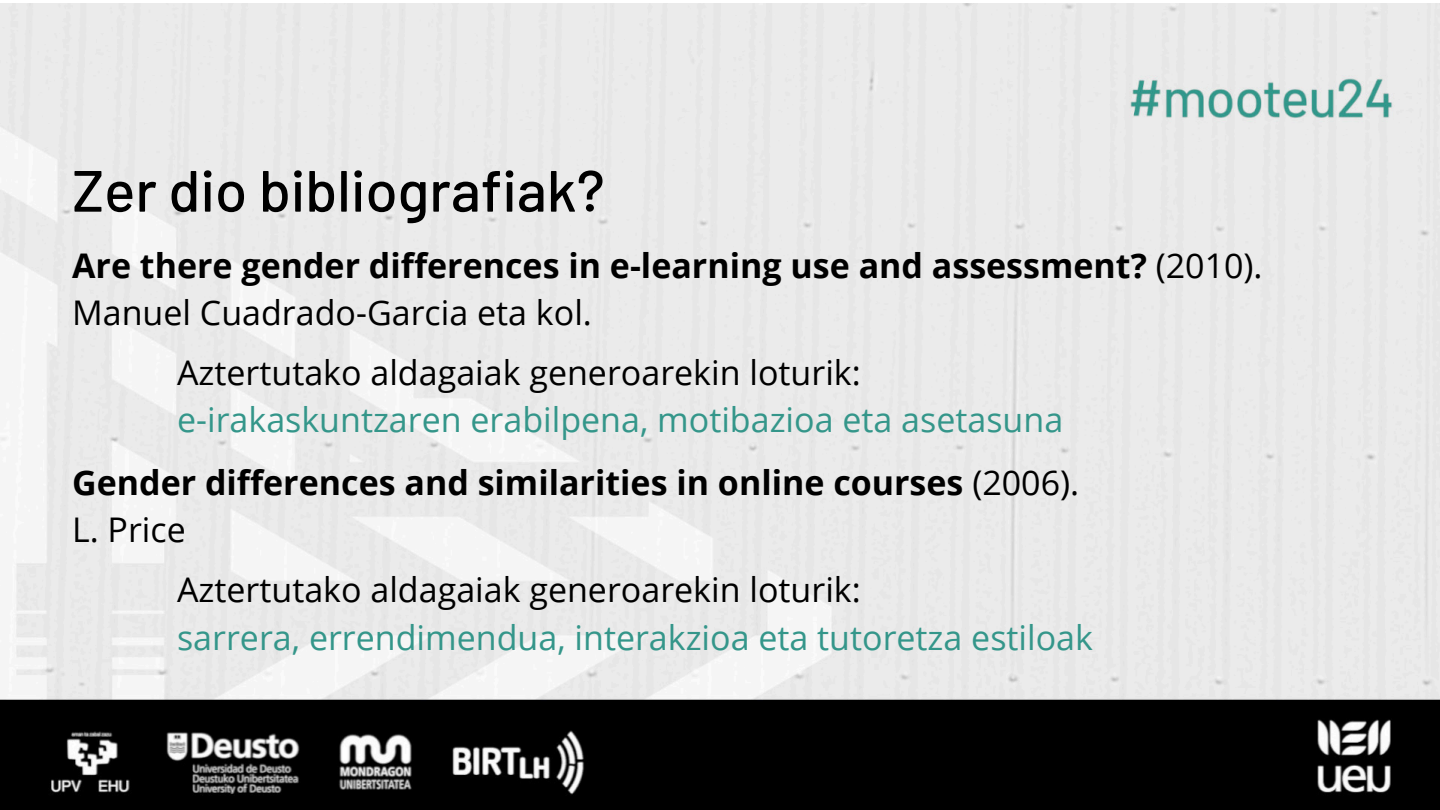
<style>
.page{position:relative;width:1440px;height:810px;background:#fff}
.page>*{position:absolute;margin:0;border:0;box-sizing:border-box;transform-origin:0 0}
.t1{font:500 58.1px "Barlow";color:#000}
.t2{font:34px "Open Sans";color:#000}
.t3{font:700 34px "Open Sans";color:#000}
.t4{font:34px "Open Sans";color:#34968a}
.s1{font-weight:400}
</style>
<div class="page">
<img style="left:0;top:3px;width:1440px;height:807px">
<h1 class="t1" style="left:72px;top:154px;width:534px">Zer dio bibliografiak?</h1>
<p class="t3" style="left:72px;top:241px;width:1192px">Are there gender differences in e-learning use and assessment? <span class="s1">(2010).</span></p>
<p class="t2" style="left:72px;top:289px;width:521px">Manuel Cuadrado-Garcia eta kol.</p>
<p class="t2" style="left:177px;top:348px;width:685px">Aztertutako aldagaiak generoarekin loturik:</p>
<p class="t4" style="left:177px;top:396px;width:888px">e-irakaskuntzaren erabilpena, motibazioa eta asetasuna</p>
<p class="t3" style="left:72px;top:459px;width:1009px">Gender differences and similarities in online courses <span class="s1">(2006).</span></p>
<p class="t2" style="left:72px;top:506px;width:115px">L. Price</p>
<p class="t2" style="left:177px;top:566px;width:685px">Aztertutako aldagaiak generoarekin loturik:</p>
<p class="t4" style="left:177px;top:613px;width:917px">sarrera, errendimendua, interakzioa eta tutoretza estiloak</p>
</div>
